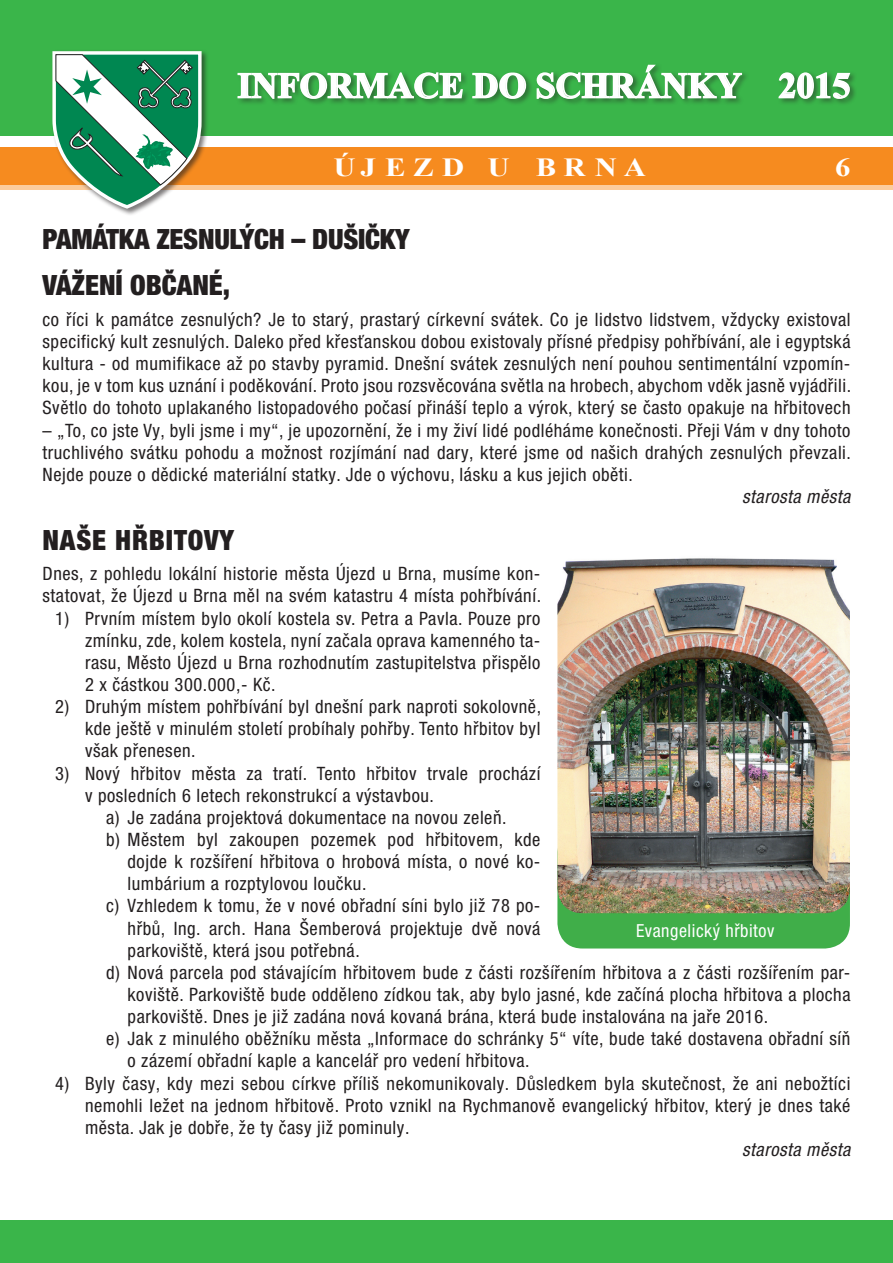
<style>
.page{position:relative;width:893px;height:1263px;background:#fff}
.page>*{position:absolute;margin:0;border:0;box-sizing:border-box;transform-origin:0 0}
.t1{font:700 36px "Times New Roman";color:#fff}
.t2{font:900 condensed 28.05px/46.3px "Helvetica Neue LT Pro";letter-spacing:-.01em;color:#231f20}
.t3{font:900 condensed 28.05px "Helvetica Neue LT Pro";letter-spacing:.03em;color:#231f20}
.t4{font:700 26.1px "Times New Roman";letter-spacing:.24em;color:#fff;scale:1.18 1}
.t5{font:condensed 18.45px/22.2px "Helvetica Neue LT Pro";letter-spacing:.03em;color:#231f20;text-align:justify}
.t6{font:italic condensed 18.45px "Helvetica Neue LT Pro";letter-spacing:.03em;color:#231f20}
.t7{font:condensed 18px "Helvetica Neue LT Pro";letter-spacing:.03em;color:#fff}
</style>
<div class="page">
<div style="left:0;top:1220px;width:893px;height:43px;background:#3ab54a"></div>
<hr style="left:0;top:185px;width:893px;height:4px;background:#fccc9c">
<div style="left:0;top:0;width:893px;height:135px;background:#3ab54a"></div>
<div style="left:777px;top:70px;width:81px;height:36px;background:#231f20;opacity:.45"></div>
<svg style="left:778px;top:71px;width:73px;height:29px"></svg>
<div style="left:0;top:148px;width:893px;height:37px;background:#f68b1f"></div>
<div style="left:51px;top:49px;width:158px;height:167px;background:#231f20;opacity:.59"></div>
<svg style="left:51px;top:49px;width:152px;height:162px"></svg>
<div style="left:236px;top:63px;width:513px;height:43px;background:#231f20;opacity:.45"></div>
<svg style="left:237px;top:68px;width:227px;height:32px"></svg>
<svg style="left:471px;top:72px;width:56px;height:28px"></svg>
<svg style="left:536px;top:63px;width:207px;height:37px"></svg>
<div style="left:557px;top:828px;width:293px;height:120px;background:#40ae49;border-radius:25px"></div>
<img style="left:557px;top:558px;width:293px;height:355px">
<h1 class="t1" style="left:238px;top:61px;width:505px">INFORMACE DO SCHRÁNKY</h1>
<h1 class="t1" style="left:778px;top:61px;width:73px">2015</h1>
<h3 class="t4" style="left:333px;top:150px;width:266px">ÚJEZD U BRNA</h3>
<h3 class="t4" style="left:835px;top:150px;width:15px">6</h3>
<h2 class="t2" style="left:43px;top:216px;width:369px">PAMÁTKA ZESNULÝCH – DUŠIČKY<br>VÁŽENÍ OBČANÉ,</h2>
<p class="t5" style="left:43px;top:308px;width:810px">co říci k památce zesnulých? Je to starý, prastarý církevní svátek. Co je lidstvo lidstvem, vždycky existoval specifický kult zesnulých. Daleko před křesťanskou dobou existovaly přísné předpisy pohřbívání, ale i egyptská kultura - od mumifikace až po stavby pyramid. Dnešní svátek zesnulých není pouhou sentimentální vzpomín&shy;kou, je v tom kus uznání i poděkování. Proto jsou rozsvěcována světla na hrobech, abychom vděk jasně vyjádřili.<br>Světlo do tohoto uplakaného listopadového počasí přináší teplo a výrok, který se často opakuje na hřbitovech</p>
<p class="t5" style="left:43px;top:419px;width:810px">– „To, co jste Vy, byli jsme i my“, je upozornění, že i my živí lidé podléháme konečnosti. Přeji Vám v dny tohoto truchlivého svátku pohodu a možnost rozjímání nad dary, které jsme od našich drahých zesnulých převzali.<br>Nejde pouze o dědické materiální statky. Jde o výchovu, lásku a kus jejich oběti.</p>
<p class="t6" style="left:742px;top:486px;width:110px">starosta města</p>
<h2 class="t3" style="left:43px;top:523px;width:193px">NAŠE HŘBITOVY</h2>
<p class="t5" style="left:43px;top:562px;width:500px">Dnes, z pohledu lokální historie města Újezd u Brna, musíme kon&shy;statovat, že Újezd u Brna měl na svém katastru 4 místa pohřbívání.</p>
<p class="t5" style="left:85px;top:607px;width:457px;text-indent:-30px">1) Prvním místem bylo okolí kostela sv. Petra a Pavla. Pouze pro zmínku, zde, kolem kostela, nyní začala oprava kamenného ta&shy;rasu, Město Újezd u Brna rozhodnutím zastupitelstva přispělo 2 x částkou 300.000,- Kč.</p>
<p class="t5" style="left:85px;top:695px;width:458px;text-indent:-30px">2) Druhým místem pohřbívání byl dnešní park naproti sokolovně, kde ještě v minulém století probíhaly pohřby. Tento hřbitov byl však přenesen.</p>
<p class="t5" style="left:55px;top:762px;width:487px">3) Nový hřbitov města za tratí. Tento hřbitov trvale prochází</p>
<p class="t5" style="left:85px;top:784px;width:350px">v posledních 6 letech rekonstrukcí a výstavbou.</p>
<p class="t5" style="left:106px;top:806px;width:402px">a) Je zadána projektová dokumentace na novou zeleň.</p>
<p class="t5" style="left:106px;top:828px;width:436px">b) Městem byl zakoupen pozemek pod hřbitovem, kde</p>
<p class="t5" style="left:128px;top:850px;width:414px">dojde k rozšíření hřbitova o hrobová místa, o nové ko-</p>
<p class="t5" style="left:128px;top:872px;width:240px">lumbárium a rozptylovou loučku.</p>
<p class="t5" style="left:106px;top:895px;width:436px">c) Vzhledem k tomu, že v nové obřadní síni bylo již 78 po-</p>
<p class="t5" style="left:128px;top:917px;width:414px">hřbů, Ing. arch. Hana Šemberová projektuje dvě nová</p>
<p class="t5" style="left:128px;top:939px;width:234px">parkoviště, která jsou potřebná.</p>
<p class="t5" style="left:106px;top:961px;width:746px">d) Nová parcela pod stávajícím hřbitovem bude z části rozšířením hřbitova a z části rozšířením par-</p>
<p class="t5" style="left:128px;top:983px;width:724px">koviště. Parkoviště bude odděleno zídkou tak, aby bylo jasné, kde začíná plocha hřbitova a plocha</p>
<p class="t5" style="left:128px;top:1005px;width:642px">parkoviště. Dnes je již zadána nová kovaná brána, která bude instalována na jaře 2016.</p>
<p class="t5" style="left:106px;top:1027px;width:746px">e) Jak z minulého oběžníku města „Informace do schránky 5“ víte, bude také dostavena obřadní síň</p>
<p class="t5" style="left:128px;top:1049px;width:403px">o zázemí obřadní kaple a kancelář pro vedení hřbitova.</p>
<p class="t5" style="left:85px;top:1072px;width:767px;text-indent:-30px">4) Byly časy, kdy mezi sebou církve příliš nekomunikovaly. Důsledkem byla skutečnost, že ani nebožtíci nemohli ležet na jednom hřbitově. Proto vznikl na Rychmanově evangelický hřbitov, který je dnes také města. Jak je dobře, že ty časy již pominuly.</p>
<p class="t6" style="left:742px;top:1139px;width:110px">starosta města</p>
<p class="t7" style="left:636px;top:920px;width:140px">Evangelický hřbitov</p>
</div>
